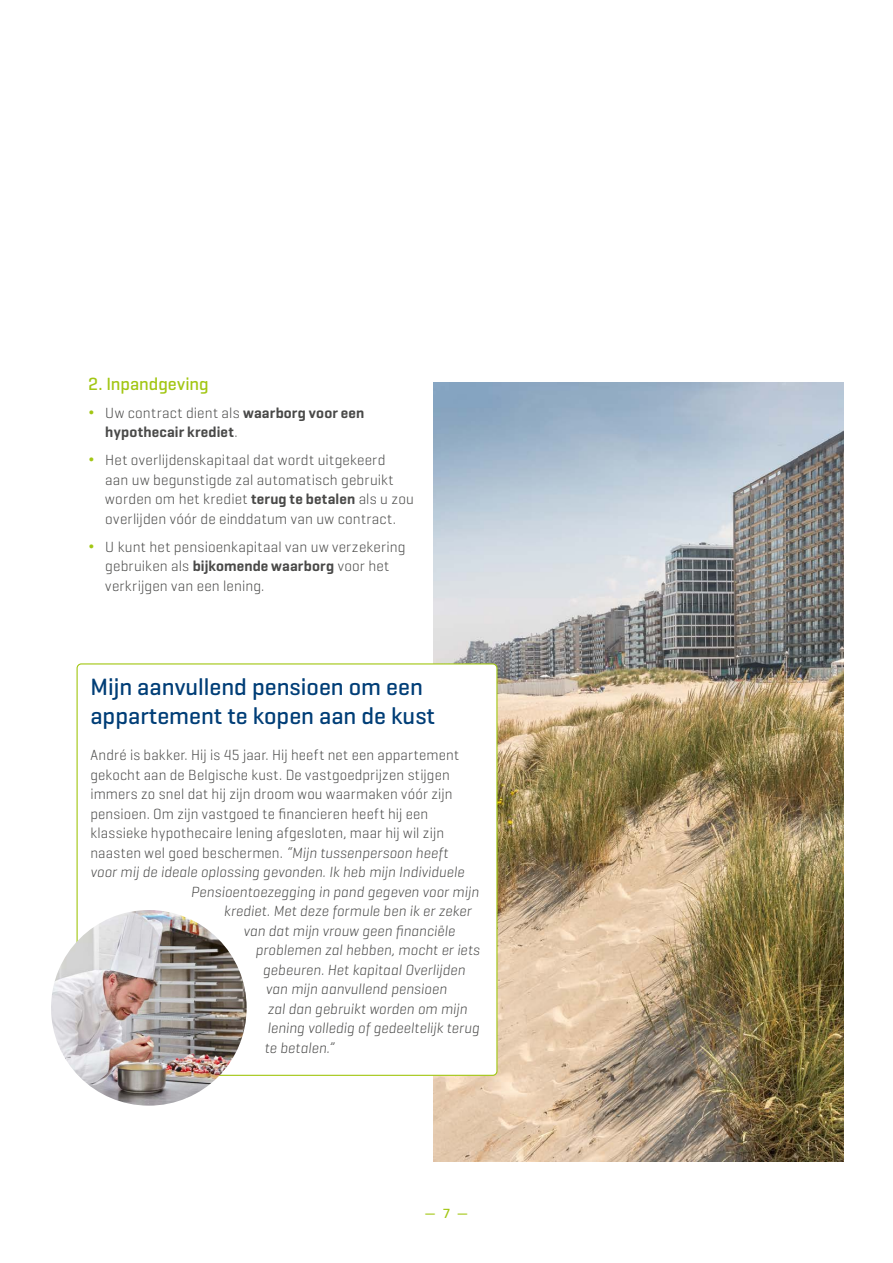
<style>
.page{position:relative;width:893px;height:1263px;background:#fff}
.page>*{position:absolute;margin:0;border:0;box-sizing:border-box;transform-origin:0 0}
.t1{font:500 24px/28.5px "Geogrotesque";color:#003e77}
.t2{font:500 18px "Geogrotesque";letter-spacing:-.005em;color:#a2c613}
.t3{font:300 15px/19.5px "Geogrotesque";letter-spacing:.01em;color:#494948}
.t4{font:italic 300 15px "Geogrotesque";letter-spacing:.005em;color:#494948}
.t5{font:600 15px/19.5px "Geogrotesque";letter-spacing:.015em;color:#494948}
.t6{font:500 13.5px "Geogrotesque";color:#a2c613}
.s1{font-weight:300;font-size:18px;color:#a2c613}
.s2{font-weight:300}
.s3{font-size:18px;color:#a2c613}
.s4{font-weight:600}
.s5{font-style:italic}
</style>
<div class="page">
<img style="left:434px;top:382px;width:409px;height:779px">
<div style="left:77px;top:664px;width:420px;height:411px;background:#fff;border-radius:4px"></div>
<img style="left:51px;top:910px;width:196px;height:196px;border-radius:98px">
<p class="t2" style="left:88px;top:372px;width:122px">2. Inpandgeving</p>
<p class="t5" style="left:105px;top:403px;width:260px;text-indent:-17px"><span class="s1">¬</span> <span class="s2">Uw contract dient als</span> waarborg voor een hypothecair krediet<span class="s2">.</span></p>
<p class="t3" style="left:105px;top:450px;width:310px;text-indent:-17px"><span class="s3">¬</span> Het overlijdenskapitaal dat wordt uitgekeerd<br>aan uw begunstigde zal automatisch gebruikt worden om het krediet <span class="s4">terug te betalen</span> als u zou overlijden vóór de einddatum van uw contract.</p>
<p class="t3" style="left:105px;top:536px;width:302px;text-indent:-17px"><span class="s3">¬</span> U kunt het pensioenkapitaal van uw verzekering gebruiken als <span class="s4">bijkomende waarborg</span> voor het verkrijgen van een lening.</p>
<h1 class="t1" style="left:90px;top:672px;width:346px">Mijn aanvullend pensioen om een appartement te kopen aan de kust</h1>
<p class="t3" style="left:90px;top:745px;width:370px">André is bakker. Hij is 45 jaar. Hij heeft net een appartement</p>
<p class="t3" style="left:90px;top:764px;width:361px">gekocht aan de Belgische kust. De vastgoedprijzen stijgen</p>
<p class="t3" style="left:90px;top:784px;width:364px">immers zo snel dat hij zijn droom wou waarmaken vóór zijn</p>
<p class="t3" style="left:90px;top:803px;width:339px">pensioen. Om zijn vastgoed te financieren heeft hij een</p>
<p class="t3" style="left:90px;top:823px;width:355px">klassieke hypothecaire lening afgesloten, maar hij wil zijn</p>
<p class="t3" style="left:90px;top:842px;width:359px">naasten wel goed beschermen. <span class="s5">“Mijn tussenpersoon heeft</span></p>
<p class="t4" style="left:90px;top:863px;width:375px">voor mij de ideale oplossing gevonden. Ik heb mijn Individuele</p>
<p class="t4" style="left:191px;top:882px;width:289px">Pensioentoezegging in pand gegeven voor mijn</p>
<p class="t4" style="left:224px;top:902px;width:249px">krediet. Met deze formule ben ik er zeker</p>
<p class="t4" style="left:243px;top:921px;width:213px">van dat mijn vrouw geen financiële</p>
<p class="t4" style="left:255px;top:941px;width:226px">problemen zal hebben, mocht er iets</p>
<p class="t4" style="left:263px;top:960px;width:204px">gebeuren. Het kapitaal Overlijden</p>
<p class="t4" style="left:266px;top:980px;width:182px">van mijn aanvullend pensioen</p>
<p class="t4" style="left:267px;top:999px;width:201px">zal dan gebruikt worden om mijn</p>
<p class="t4" style="left:267px;top:1019px;width:214px">lening volledig of gedeeltelijk terug</p>
<p class="t4" style="left:264px;top:1038px;width:71px">te betalen.”</p>
<p class="t6" style="left:425px;top:1205px;width:45px">—7—</p>
</div>
